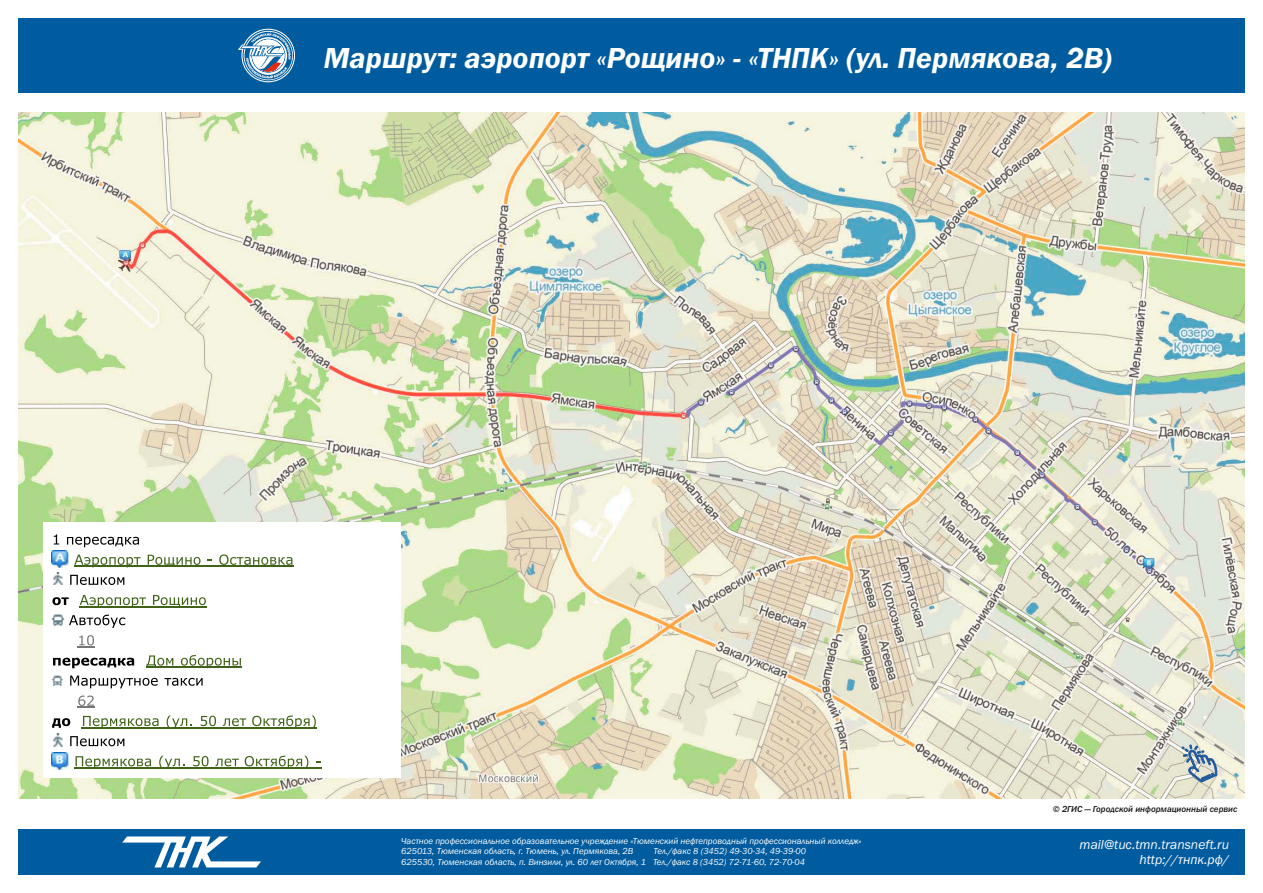
<style>
.page{position:relative;width:1263px;height:893px;background:#fff}
.page>*{position:absolute;margin:0;border:0;box-sizing:border-box;transform-origin:0 0}
.t1{font:italic 600 30px "Franklin Gothic";color:#fff}
.t2{font:italic 13.5px/15.3px "Franklin Gothic";color:#fff;text-align:right}
.t3{font:italic 9px/10.2px "Franklin Gothic";color:#fff}
.t4{font:italic 500 9px "Franklin Gothic";color:#151616}
</style>
<div class="page">
<div style="left:18px;top:18px;width:1227px;height:75px;background:#005c9f"></div>
<img style="left:18px;top:113px;width:1227px;height:685px">
<div style="left:43px;top:522px;width:358px;height:255px;background:#fff"></div>
<svg style="left:54px;top:534px;width:5px;height:10px"></svg>
<svg style="left:67px;top:537px;width:72px;height:10px"></svg>
<img style="left:52px;top:551px;width:17px;height:3px">
<hr style="left:218px;top:566px;width:76px;height:1px;background:#406319">
<svg style="left:52px;top:554px;width:240px;height:31px"></svg>
<hr style="left:152px;top:606px;width:55px;height:1px;background:#406319">
<svg style="left:52px;top:595px;width:154px;height:33px"></svg>
<svg style="left:77px;top:635px;width:18px;height:12px"></svg>
<hr style="left:180px;top:666px;width:62px;height:2px;background:#406319">
<svg style="left:52px;top:655px;width:189px;height:33px"></svg>
<svg style="left:77px;top:695px;width:18px;height:13px"></svg>
<svg style="left:52px;top:715px;width:265px;height:31px"></svg>
<img style="left:52px;top:752px;width:17px;height:17px">
<hr style="left:74px;top:767px;width:79px;height:1px;background:#406319">
<svg style="left:76px;top:756px;width:245px;height:13px"></svg>
<svg style="left:238px;top:29px;width:57px;height:53px"></svg>
<div style="left:18px;top:829px;width:1227px;height:46px;background:#005c9f"></div>
<svg style="left:122px;top:836px;width:139px;height:31px"></svg>
<svg style="left:1182px;top:745px;width:35px;height:37px"></svg>
<h1 class="t1" style="left:324px;top:47px;width:790px">Маршрут: аэропорт «Рощино» - «ТНПК» (ул. Пермякова, 2В)</h1>
<p class="t4" style="left:1053px;top:805px;width:186px">© 2ГИС — Городской информационный сервис</p>
<p class="t3" style="left:401px;top:837px;width:462px">Частное профессиональное образовательное учреждение «Тюменский нефтепроводный профессиональный колледж»<br>625013, Тюменская область, г. Тюмень, ул. Пермякова, 2В</p>
<p class="t3" style="left:401px;top:847px;width:406px;text-align:right">Тел./факс 8 (3452) 49-30-34, 49-39-00<br>625530, Тюменская область, п. Винзили, ул. 60 лет Октября, 1 Тел./факс 8 (3452) 72-71-60, 72-70-04</p>
<h2 class="t2" style="left:1079px;top:838px;width:151px">mail@tuc.tmn.transneft.ru http://тнпк.рф/</h2>
</div>
